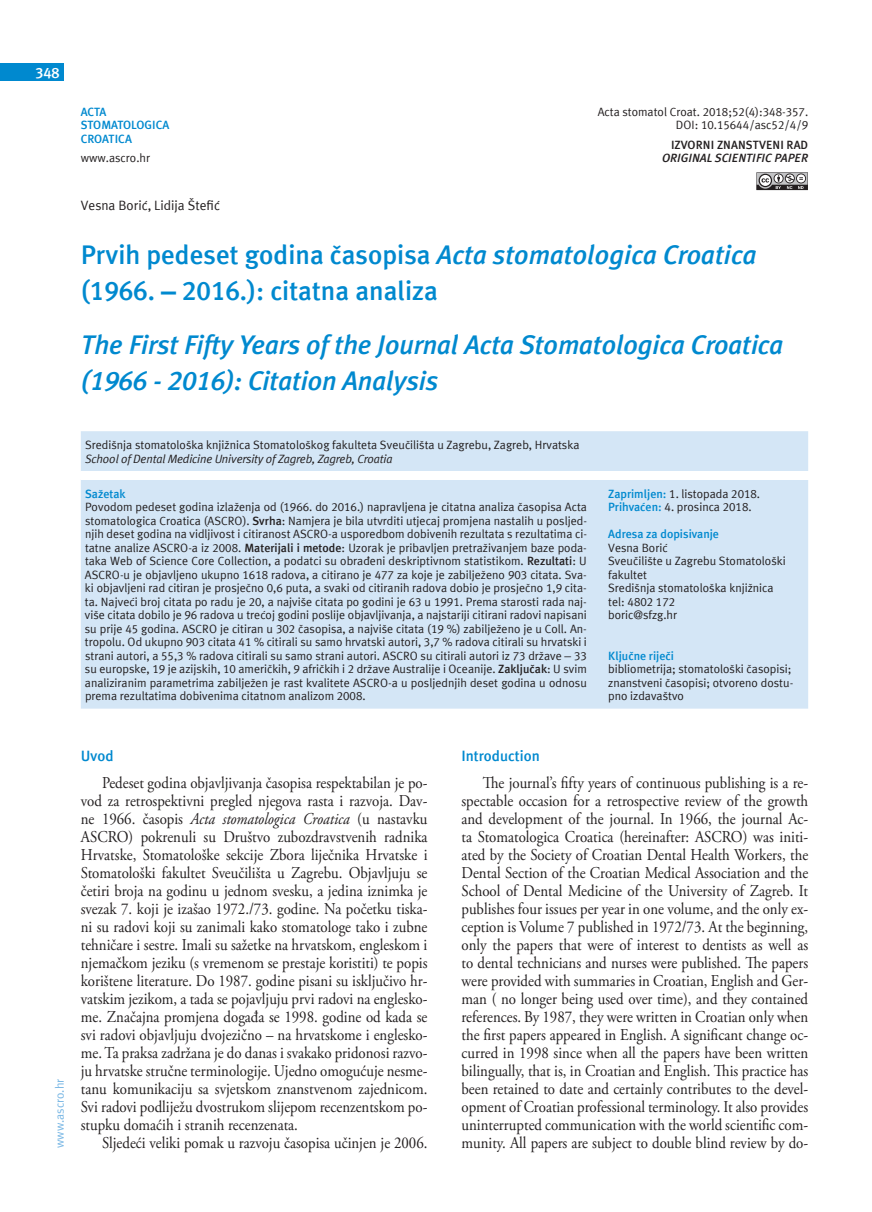
<style>
.page{position:relative;width:872px;height:1212px;background:#fff}
.page>*{position:absolute;margin:0;border:0;box-sizing:border-box;transform-origin:0 0}
.t1{font:italic 700 27px/36px "Meta ASC";letter-spacing:-.005em;color:#0089cf}
.t2{font:700 27px/36px "Meta ASC";color:#0089cf}
.t3{font:16.5px/18px "Adobe Garamond Pro";color:#231f20;text-align:justify;scale:.9 1}
.t4{font:700 15px "Meta ASC";color:#0089cf}
.t5{font:700 15px "Meta ASC";color:#fff}
.t6{font:13.5px "Meta ASC";color:#231f20}
.t7{font:12px/13.5px "Meta ASC";color:#231f20}
.t8{font:700 12px/13.5px "Meta ASC";color:#0089cf}
.t9{font:italic 12px "Meta ASC";letter-spacing:-.015em;color:#231f20}
.t10{font:italic 700 12px "Meta ASC";letter-spacing:.005em;color:#231f20}
.t11{font:700 12px "Meta ASC";letter-spacing:.005em;color:#231f20}
.t12{font:12px "Meta ASC";color:#77b6e4}
.s1{font-style:italic}
.s2{font-weight:700}
.s3{font-weight:700;color:#0089cf}
</style>
<div class="page">
<div style="left:0;top:64px;width:64px;height:17px;background:#0089cf"></div>
<div style="left:81px;top:431px;width:727px;height:278px;background:#d4e6f6"></div>
<div style="left:81px;top:471px;width:727px;height:9px;background:#fff"></div>
<svg style="left:756px;top:172px;width:52px;height:18px"></svg>
<p class="t5" style="left:35px;top:64px;width:26px">348</p>
<p class="t8" style="left:81px;top:105px;width:90px">ACTA<br>STOMATOLOGICA<br>CROATICA</p>
<p class="t7" style="left:81px;top:151px;width:71px">www.ascro.hr</p>
<p class="t7" style="left:597px;top:105px;width:212px;text-align:right">Acta stomatol Croat. 2018;52(4):348-357.<br>DOI: 10.15644/asc52/4/9</p>
<p class="t11" style="left:671px;top:138px;width:139px">IZVORNI ZNANSTVENI RAD</p>
<p class="t10" style="left:662px;top:151px;width:148px">ORIGINAL SCIENTIFIC PAPER</p>
<p class="t6" style="left:81px;top:198px;width:141px">Vesna Borić, Lidija Štefić</p>
<h1 class="t2" style="left:81px;top:237px;width:677px">Prvih pedeset godina časopisa <span class="s1">Acta stomatologica Croatica </span>(1966. – 2016.): citatna analiza</h1>
<h1 class="t1" style="left:81px;top:327px;width:704px">The First Fifty Years of the Journal Acta Stomatologica Croatica (1966 - 2016): Citation Analysis</h1>
<p class="t7" style="left:85px;top:438px;width:496px">Središnja stomatološka knjižnica Stomatološkog fakulteta Sveučilišta u Zagrebu, Zagreb, Hrvatska</p>
<p class="t9" style="left:85px;top:451px;width:309px">School of Dental Medicine University of Zagreb, Zagreb, Croatia</p>
<p class="t8" style="left:85px;top:487px;width:42px">Sažetak</p>
<p class="t7" style="left:85px;top:500px;width:503px;text-align:justify">Povodom pedeset godina izlaženja od (1966. do 2016.) napravljena je citatna analiza časopisa Acta stomatologica Croatica (ASCRO). <span class="s2">Svrha</span>: Namjera je bila utvrditi utjecaj promjena nastalih u posljed&shy;njih deset godina na vidljivost i citiranost ASCRO-a usporedbom dobivenih rezultata s rezultatima ci&shy;tatne analize ASCRO-a iz 2008. <span class="s2">Materijali i metode</span>: Uzorak je pribavljen pretraživanjem baze poda&shy;taka Web of Science Core Collection, a podatci su obrađeni deskriptivnom statistikom. <span class="s2">Rezultati</span>: U ASCRO-u je objavljeno ukupno 1618 radova, a citirano je 477 za koje je zabilježeno 903 citata. Sva&shy;ki objavljeni rad citiran je prosječno 0,6 puta, a svaki od citiranih radova dobio je prosječno 1,9 cita&shy;ta. Najveći broj citata po radu je 20, a najviše citata po godini je 63 u 1991. Prema starosti rada naj&shy;više citata dobilo je 96 radova u trećoj godini poslije objavljivanja, a najstariji citirani radovi napisani su prije 45 godina. ASCRO je citiran u 302 časopisa, a najviše citata (19 %) zabilježeno je u Coll. An&shy;tropolu. Od ukupno 903 citata 41 % citirali su samo hrvatski autori, 3,7 % radova citirali su hrvatski i strani autori, a 55,3 % radova citirali su samo strani autori. ASCRO su citirali autori iz 73 države – 33 su europske, 19 je azijskih, 10 američkih, 9 afričkih i 2 države Australije i Oceanije. <span class="s2">Zaključak</span>: U svim analiziranim parametrima zabilježen je rast kvalitete ASCRO-a u posljednjih deset godina u odnosu prema rezultatima dobivenima citatnom analizom 2008.</p>
<p class="t7" style="left:608px;top:486px;width:153px"><span class="s3">Zaprimljen:</span> 1. listopada 2018.<br><span class="s3">Prihvaćen:</span> 4. prosinca 2018.</p>
<p class="t8" style="left:608px;top:527px;width:112px">Adresa za dopisivanje</p>
<p class="t7" style="left:608px;top:540px;width:179px">Vesna Borić<br>Sveučilište u Zagrebu Stomatološki fakultet<br>Središnja stomatološka knjižnica tel: 4802 172<br>boric@sfzg.hr</p>
<p class="t8" style="left:608px;top:649px;width:67px">Ključne riječi</p>
<p class="t7" style="left:608px;top:662px;width:187px">bibliometrija; stomatološki časopisi; znanstveni časopisi; otvoreno dostu&shy;pno izdavaštvo</p>
<p class="t12" style="left:53px;top:1148px;width:71px;rotate:-90deg">www.ascro.hr</p>
<p class="t4" style="left:81px;top:747px;width:34px">Uvod</p>
<p class="t3" style="left:81px;top:774px;width:387px;text-indent:21px">Pedeset godina objavljivanja časopisa respektabilan je po&shy;vod za retrospektivni pregled njegova rasta i razvoja. Dav&shy;ne 1966. časopis <span class="s1">Acta stomatologica Croatica</span> (u nastavku ASCRO) pokrenuli su Društvo zubozdravstvenih radnika Hrvatske, Stomatološke sekcije Zbora liječnika Hrvatske i Stomatološki fakultet Sveučilišta u Zagrebu. Objavljuju se četiri broja na godinu u jednom svesku, a jedina iznimka je svezak 7. koji je izašao 1972./73. godine. Na početku tiska&shy;ni su radovi koji su zanimali kako stomatologe tako i zubne tehničare i sestre. Imali su sažetke na hrvatskom, engleskom i njemačkom jeziku (s vremenom se prestaje koristiti) te popis korištene literature. Do 1987. godine pisani su isključivo hr&shy;vatskim jezikom, a tada se pojavljuju prvi radovi na englesko&shy;me. Značajna promjena događa se 1998. godine od kada se svi radovi objavljuju dvojezično – na hrvatskome i englesko&shy;me. Ta praksa zadržana je do danas i svakako pridonosi razvo&shy;ju hrvatske stručne terminologije. Ujedno omogućuje nesme&shy;tanu komunikaciju sa svjetskom znanstvenom zajednicom.<br>Svi radovi podliježu dvostrukom slijepom recenzentskom po&shy;stupku domaćih i stranih recenzenata.</p>
<p class="t3" style="left:102px;top:1134px;width:363px">Sljedeći veliki pomak u razvoju časopisa učinjen je 2006.</p>
<p class="t4" style="left:461px;top:747px;width:80px">Introduction</p>
<p class="t3" style="left:461px;top:774px;width:387px;text-indent:21px">The journal’s fifty years of continuous publishing is a re&shy;spectable occasion for a retrospective review of the growth and development of the journal. In 1966, the journal Ac&shy;ta Stomatologica Croatica (hereinafter: ASCRO) was initi&shy;ated by the Society of Croatian Dental Health Workers, the Dental Section of the Croatian Medical Association and the School of Dental Medicine of the University of Zagreb. It publishes four issues per year in one volume, and the only ex&shy;ception is Volume 7 published in 1972/73. At the beginning, only the papers that were of interest to dentists as well as to dental technicians and nurses were published. The papers were provided with summaries in Croatian, English and Ger&shy;man ( no longer being used over time), and they contained references. By 1987, they were written in Croatian only when the first papers appeared in English. A significant change oc&shy;curred in 1998 since when all the papers have been written bilingually, that is, in Croatian and English. This practice has been retained to date and certainly contributes to the devel&shy;opment of Croatian professional terminology. It also provides uninterrupted communication with the world scientific com&shy;munity. All papers are subject to double blind review by do-</p>
</div>
